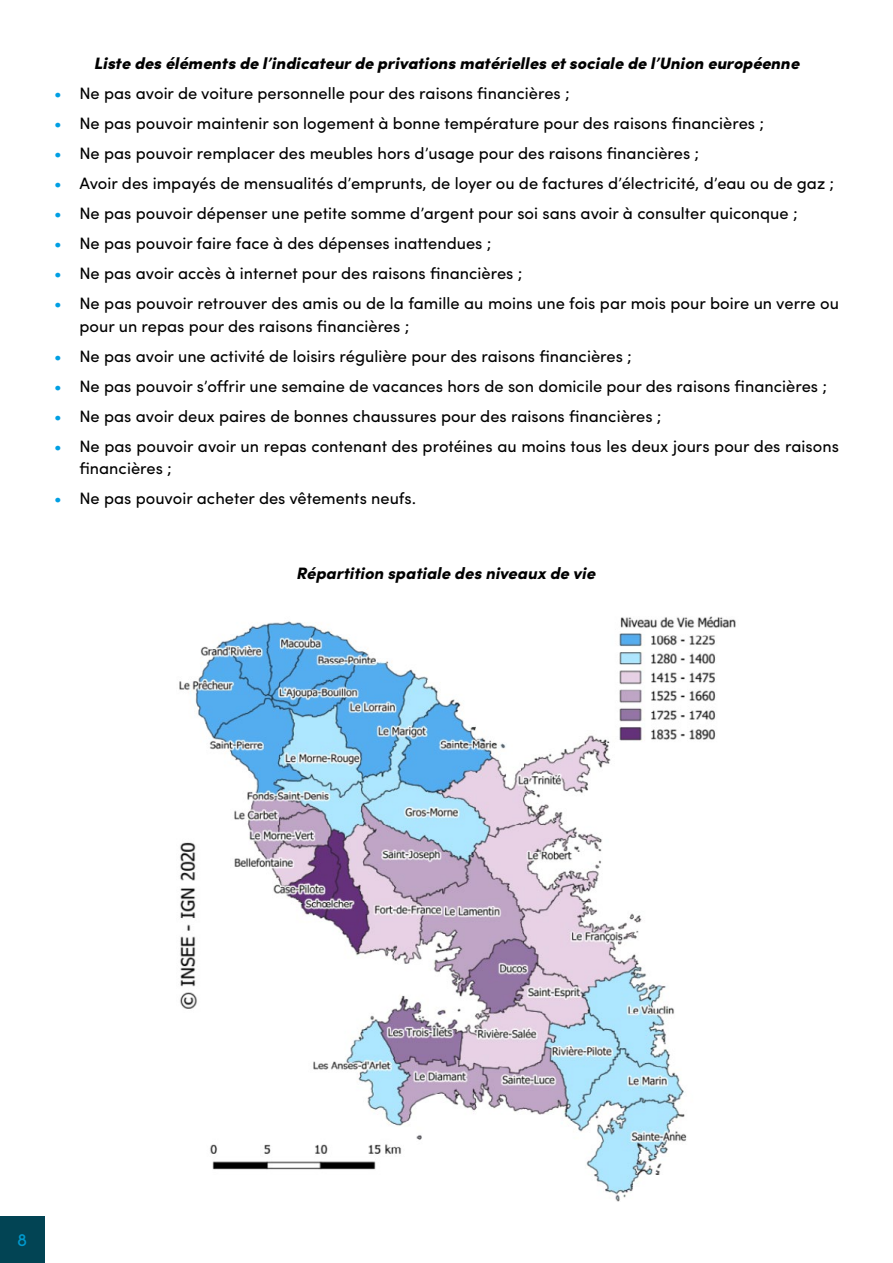
<style>
.page{position:relative;width:893px;height:1263px;background:#fff}
.page>*{position:absolute;margin:0;border:0;box-sizing:border-box;transform-origin:0 0}
.t1{font:18px "Sofia Pro";color:#0099ce}
.t2{font:16.5px/22.5px "Sofia Pro";color:#000}
.t3{font:italic 900 16.5px "Sofia Pro";color:#000}
.t4{font:italic 900 16.5px "Sofia Pro";color:#000}
.s1{color:#009fe3}
</style>
<div class="page">
<div style="left:0;top:1216px;width:45px;height:47px;background:#024454"></div>
<img style="left:179px;top:616px;width:557px;height:586px">
<p class="t3" style="left:94px;top:50px;width:707px">Liste des éléments de l’indicateur de privations matérielles et sociale de l’Union européenne</p>
<p class="t2" style="left:54px;top:81px;width:517px"><span class="s1">•</span> Ne pas avoir de voiture personnelle pour des raisons financières ;</p>
<p class="t2" style="left:54px;top:111px;width:712px"><span class="s1">•</span> Ne pas pouvoir maintenir son logement à bonne température pour des raisons financières ;</p>
<p class="t2" style="left:54px;top:141px;width:647px"><span class="s1">•</span> Ne pas pouvoir remplacer des meubles hors d’usage pour des raisons financières ;</p>
<p class="t2" style="left:54px;top:171px;width:782px"><span class="s1">•</span> Avoir des impayés de mensualités d’emprunts, de loyer ou de factures d’électricité, d’eau ou de gaz ;</p>
<p class="t2" style="left:54px;top:201px;width:745px"><span class="s1">•</span> Ne pas pouvoir dépenser une petite somme d’argent pour soi sans avoir à consulter quiconque ;</p>
<p class="t2" style="left:54px;top:231px;width:439px"><span class="s1">•</span> Ne pas pouvoir faire face à des dépenses inattendues ;</p>
<p class="t2" style="left:54px;top:261px;width:470px"><span class="s1">•</span> Ne pas avoir accès à internet pour des raisons financières ;</p>
<p class="t2" style="left:80px;top:291px;width:761px;text-indent:-26px"><span class="s1">•</span> Ne pas pouvoir retrouver des amis ou de la famille au moins une fois par mois pour boire un verre ou pour un repas pour des raisons financières ;</p>
<p class="t2" style="left:54px;top:343px;width:579px"><span class="s1">•</span> Ne pas avoir une activité de loisirs régulière pour des raisons financières ;</p>
<p class="t2" style="left:54px;top:373px;width:775px"><span class="s1">•</span> Ne pas pouvoir s’offrir une semaine de vacances hors de son domicile pour des raisons financières ;</p>
<p class="t2" style="left:54px;top:403px;width:609px"><span class="s1">•</span> Ne pas avoir deux paires de bonnes chaussures pour des raisons financières ;</p>
<p class="t2" style="left:80px;top:433px;width:761px;text-indent:-26px"><span class="s1">•</span> Ne pas pouvoir avoir un repas contenant des protéines au moins tous les deux jours pour des raisons financières ;</p>
<p class="t2" style="left:54px;top:486px;width:362px"><span class="s1">•</span> Ne pas pouvoir acheter des vêtements neufs.</p>
<p class="t4" style="left:297px;top:560px;width:301px">Répartition spatiale des niveaux de vie</p>
<p class="t1" style="left:17px;top:1226px;width:12px">8</p>
</div>
